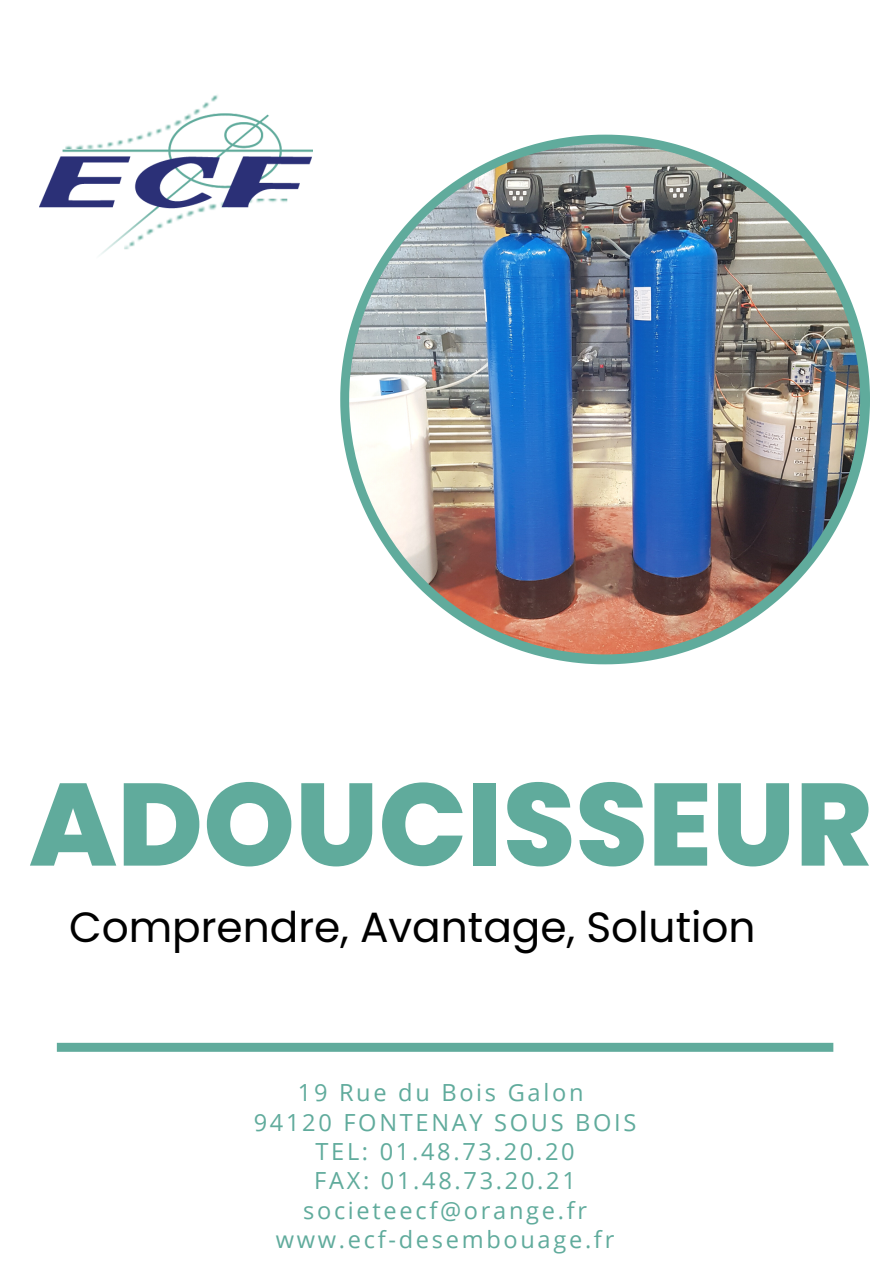
<style>
.page{position:relative;width:893px;height:1264px;background:#fff}
.page>*{position:absolute;margin:0;border:0;box-sizing:border-box;transform-origin:0 0}
.t1{font:800 116.85px "Poppins";color:#60ab9c}
.t2{font:42.3px "Poppins";color:#000}
.t3{font:23.55px "Open Sans";letter-spacing:.115em;color:#60ab9c}
</style>
<div class="page">
<svg style="left:340px;top:135px;width:529px;height:529px"></svg>
<img style="left:349px;top:143px;width:511px;height:511px;border-radius:50%">
<img style="left:39px;top:95px;width:273px;height:161px">
<div style="left:57px;top:1042px;width:776px;height:9px;background:#60ab9c"></div>
<p class="t1" style="left:29px;top:743px;width:844px">ADOUCISSEUR</p>
<p class="t2" style="left:69px;top:897px;width:688px">Comprendre, Avantage, Solution</p>
<p class="t3" style="left:298px;top:1075px;width:287px">19 Rue du Bois Galon</p>
<p class="t3" style="left:254px;top:1105px;width:384px">94120 FONTENAY SOUS BOIS</p>
<p class="t3" style="left:315px;top:1134px;width:261px">TEL: 01.48.73.20.20</p>
<p class="t3" style="left:314px;top:1164px;width:263px">FAX: 01.48.73.20.21</p>
<p class="t3" style="left:303px;top:1193px;width:285px">societeecf@orange.fr</p>
<p class="t3" style="left:276px;top:1223px;width:340px">www.ecf-desembouage.fr</p>
</div>
